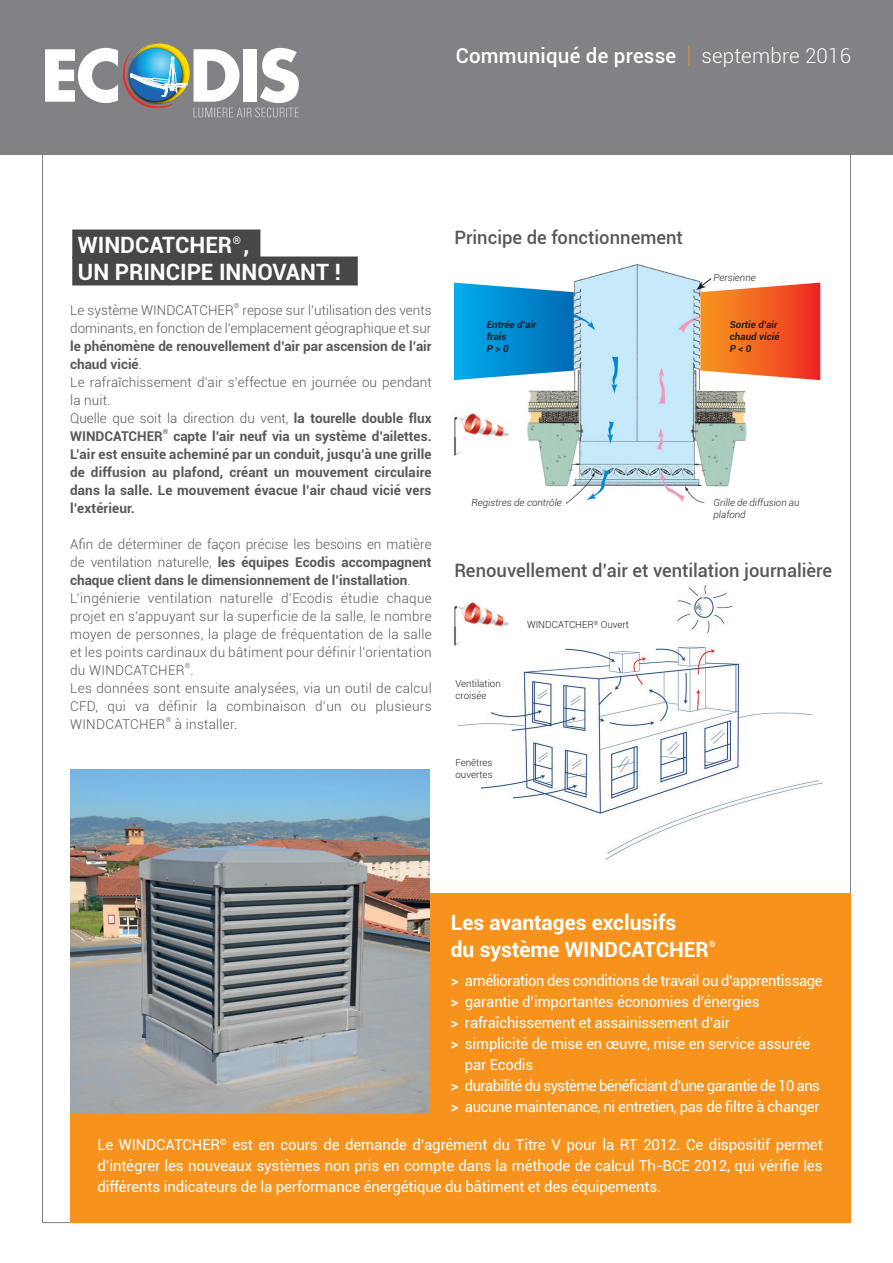
<style>
.page{position:relative;width:893px;height:1263px;background:#fff}
.page>*{position:absolute;margin:0;border:0;box-sizing:border-box;transform-origin:0 0}
.t1{font:700 22.5px "Roboto";color:#fff}
.t2{font:700 21px/27px "Roboto";color:#fff}
.t3{font:500 20.55px "Roboto";letter-spacing:.01em;color:#fff}
.t4{font:500 18.45px "Roboto";color:#57585a}
.t5{font:15px/21px "Roboto";letter-spacing:-.01em;color:#fff}
.t6{font:15px "Roboto";letter-spacing:-.04em;color:#fff}
.t7{font:300 13.5px/18px "Roboto";letter-spacing:.01em;color:#57585a;text-align:justify}
.t8{font:700 13.5px/18px "Roboto";color:#57585a;text-align:justify}
.t9{font:700 10.5px "Roboto";color:#fff}
.t10{font:italic 300 9.75px/12px "Roboto";color:#231f20}
.t11{font:300 9.75px/12px "Roboto";color:#231f20}
.t12{font:italic 700 9.75px "Roboto";color:#231f20}
.t13{font:700 8.7px "Roboto";color:#fff}
.t14{font:300 7.05px "Roboto";color:#57585a}
.t15{font:700 7.05px "Roboto";color:#57585a}
.s1{font-weight:300;font-size:28.35px;color:#f7931d}
.s2{font-weight:300}
.s3{font-weight:700}
.s4{font-weight:500}
</style>
<div class="page">
<div style="left:0;top:0;width:893px;height:154px;background:#808285"></div>
<div style="left:72px;top:229px;width:188px;height:29px;background:#464748"></div>
<div style="left:72px;top:256px;width:286px;height:29px;background:#464748"></div>
<img style="left:527px;top:264px;width:220px;height:240px">
<svg style="left:454px;top:283px;width:120px;height:97px;background:#1797d6"></svg>
<svg style="left:696px;top:277px;width:124px;height:103px;background:#f17946"></svg>
<img style="left:453px;top:413px;width:56px;height:43px">
<div style="left:70px;top:893px;width:781px;height:330px;background:#f7931d"></div>
<img style="left:70px;top:769px;width:359px;height:345px">
<svg style="left:45px;top:43px;width:254px;height:74px"></svg>
<img style="left:454px;top:585px;width:368px;height:275px">
<img style="left:453px;top:603px;width:59px;height:42px">
<p class="t3" style="left:456px;top:41px;width:397px">Communiqué de presse <span class="s1">I</span> <span class="s2">septembre 2016</span></p>
<p class="t9" style="left:233px;top:232px;width:10px">®</p>
<p class="t4" style="left:454px;top:225px;width:230px">Principe de fonctionnement</p>
<p class="t1" style="left:78px;top:229px;width:173px">WINDCATCHER ,</p>
<p class="t1" style="left:78px;top:256px;width:265px">UN PRINCIPE INNOVANT !</p>
<p class="t10" style="left:713px;top:271px;width:44px">Persienne</p>
<p class="t12" style="left:730px;top:318px;width:49px">Sortie d’air</p>
<p class="t12" style="left:730px;top:330px;width:51px">chaud vicié</p>
<p class="t12" style="left:730px;top:342px;width:23px">P &lt; 0</p>
<p class="t7" style="left:70px;top:300px;width:165px">Le système WINDCATCHER</p>
<p class="t14" style="left:234px;top:301px;width:7px">®</p>
<p class="t7" style="left:70px;top:300px;width:363px;text-indent:172px">repose sur l’utilisation des vents dominants, en fonction de l’emplacement géographique et sur <span class="s3">le phénomène de renouvellement d’air par ascension de l’air chaud vicié</span>.</p>
<p class="t7" style="left:70px;top:372px;width:363px">Le rafraîchissement d’air s’effectue en journée ou pendant la nuit.</p>
<p class="t7" style="left:70px;top:408px;width:363px">Quelle que soit la direction du vent, <span class="s3">la tourelle double flux<br>WINDCATCHER</span></p>
<p class="t12" style="left:487px;top:318px;width:51px">Entrée d’air</p>
<p class="t12" style="left:487px;top:330px;width:21px">frais</p>
<p class="t12" style="left:487px;top:342px;width:23px">P &gt; 0</p>
<p class="t15" style="left:163px;top:427px;width:7px">®</p>
<p class="t8" style="left:70px;top:426px;width:363px;text-indent:103px">capte l’air neuf via un système d’ailettes.<br>L’air est ensuite acheminé par un conduit, jusqu’à une grille de diffusion au plafond, créant un mouvement circulaire dans la salle. Le mouvement évacue l’air chaud vicié vers l’extérieur.</p>
<p class="t8" style="left:70px;top:534px;width:363px"><span class="s2">Afin de déterminer de façon précise les besoins en matière de ventilation naturelle,</span> les équipes Ecodis accompagnent chaque client dans le dimensionnement de l’installation<span class="s2">.</span></p>
<p class="t7" style="left:70px;top:588px;width:363px">L’ingénierie ventilation naturelle d’Ecodis étudie chaque projet en s’appuyant sur la superficie de la salle, le nombre moyen de personnes, la plage de fréquentation de la salle et les points cardinaux du bâtiment pour définir l’orientation du WINDCATCHER .</p>
<p class="t10" style="left:713px;top:496px;width:87px">Grille de diffusion au plafond</p>
<p class="t10" style="left:471px;top:496px;width:92px">Registres de contrôle</p>
<p class="t4" style="left:454px;top:557px;width:379px">Renouvellement d’air et ventilation journalière</p>
<p class="t11" style="left:527px;top:618px;width:104px">WINDCATCHER<sup>®</sup> Ouvert</p>
<p class="t14" style="left:185px;top:661px;width:7px">®</p>
<p class="t7" style="left:70px;top:678px;width:363px">Les données sont ensuite analysées, via un outil de calcul CFD, qui va définir la combinaison d’un ou plusieurs WINDCATCHER</p>
<p class="t11" style="left:455px;top:677px;width:47px">Ventilation croisée</p>
<p class="t14" style="left:166px;top:715px;width:7px">®</p>
<p class="t7" style="left:175px;top:714px;width:64px">à installer.</p>
<p class="t11" style="left:455px;top:756px;width:39px">Fenêtres ouvertes</p>
<p class="t2" style="left:451px;top:908px;width:260px">Les avantages exclusifs<br>du système WINDCATCHER</p>
<p class="t13" style="left:709px;top:938px;width:8px">®</p>
<p class="t5" style="left:451px;top:970px;width:373px"><span class="s4">&gt;</span> amélioration des conditions de travail ou d’apprentissage</p>
<p class="t5" style="left:451px;top:991px;width:310px"><span class="s4">&gt;</span> garantie d’importantes économies d’énergies</p>
<p class="t5" style="left:451px;top:1012px;width:281px"><span class="s4">&gt;</span> rafraîchissement et assainissement d’air</p>
<p class="t5" style="left:465px;top:1033px;width:347px;text-indent:-14px"><span class="s4">&gt;</span> simplicité de mise en œuvre, mise en service assurée par Ecodis</p>
<p class="t6" style="left:451px;top:1075px;width:371px"><span class="s4">&gt;</span> durabilité du système bénéficiant d’une garantie de 10 ans</p>
<p class="t5" style="left:451px;top:1096px;width:370px"><span class="s4">&gt;</span> aucune maintenance, ni entretien, pas de filtre à changer</p>
<p class="t5" style="left:97px;top:1134px;width:727px;text-align:justify">Le WINDCATCHER<sup>©</sup> est en cours de demande d’agrément du Titre V pour la RT 2012. Ce dispositif permet d’intégrer les nouveaux systèmes non pris en compte dans la méthode de calcul Th-BCE 2012, qui vérifie les différents indicateurs de la performance énergétique du bâtiment et des équipements.</p>
</div>
